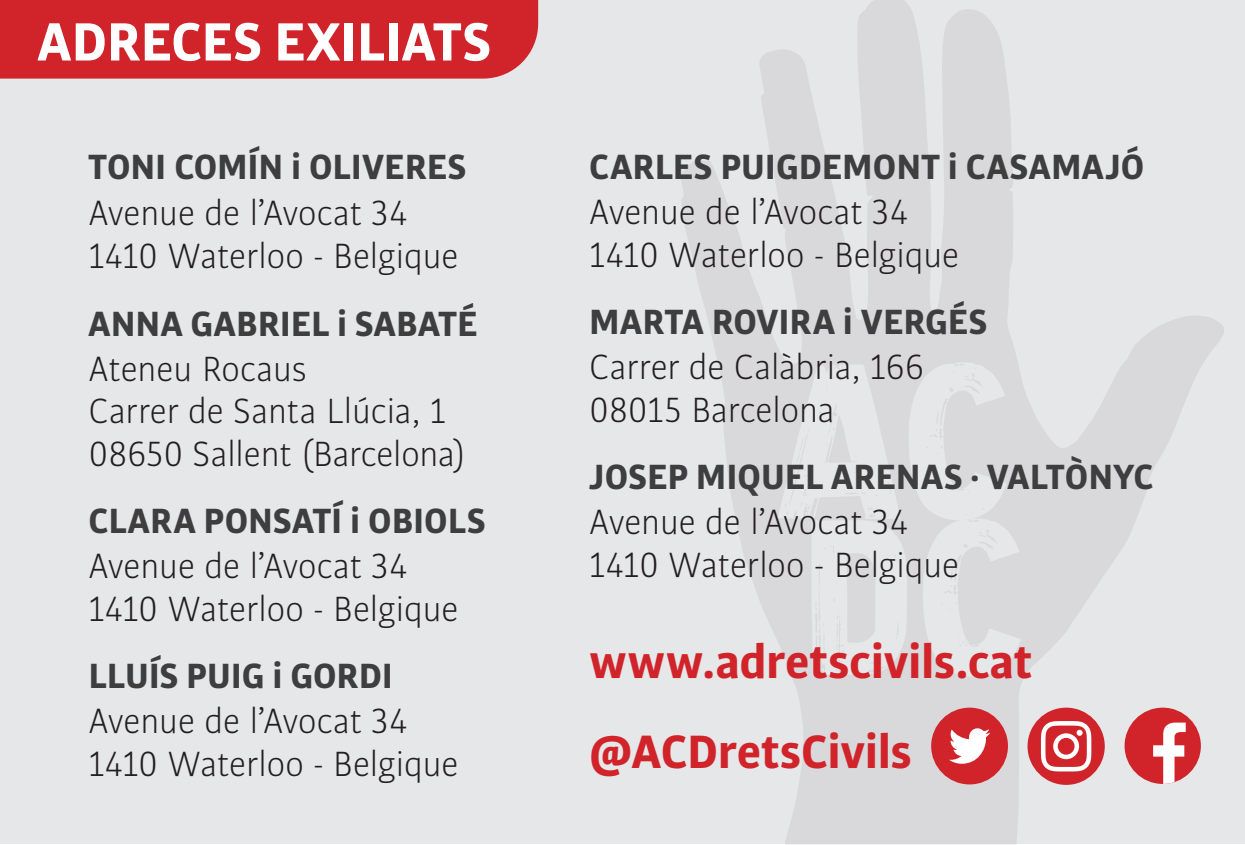
<style>
.page{position:relative;width:1245px;height:845px;background:#fff}
.page>*{position:absolute;margin:0;border:0;box-sizing:border-box;transform-origin:0 0}
.t1{font:700 57.5px "Bulo";color:#fff}
.t2{font:700 50px "Bulo";color:#d1232a}
.t3{font:300 37.5px/42.5px "Bulo";letter-spacing:-.01em;color:#231f20}
.t4{font:700 37.5px "Bulo";color:#3e3e3f}
</style>
<div class="page">
<div style="left:0;top:0;width:1245px;height:844px;background:#e6e7e9"></div>
<svg style="left:681px;top:0;width:543px;height:845px"></svg>
<svg style="left:778px;top:362px;width:243px;height:314px"></svg>
<div style="left:0;top:0;width:538px;height:79px;background:#d1232a"></div>
<div style="left:1125px;top:708px;width:76px;height:76px;background:#d1232a;border-radius:50%"></div>
<svg style="left:1153px;top:723px;width:33px;height:61px"></svg>
<div style="left:1028px;top:708px;width:77px;height:77px;background:#d1232a;border-radius:50%"></div>
<svg style="left:1041px;top:721px;width:50px;height:50px"></svg>
<svg style="left:931px;top:708px;width:77px;height:76px"></svg>
<h1 class="t1" style="left:38px;top:4px;width:455px">ADRECES EXILIATS</h1>
<p class="t4" style="left:89px;top:143px;width:379px">TONI COMÍN i OLIVERES</p>
<p class="t3" style="left:89px;top:191px;width:372px;line-height:43.2px">Avenue de l’Avocat 34<br>1410 Waterloo - Belgique</p>
<p class="t4" style="left:89px;top:299px;width:390px">ANNA GABRIEL i SABATÉ</p>
<p class="t3" style="left:89px;top:347px;width:379px">Ateneu Rocaus<br>Carrer de Santa Llúcia, 1<br>08650 Sallent (Barcelona)</p>
<p class="t4" style="left:89px;top:497px;width:399px">CLARA PONSATÍ i OBIOLS</p>
<p class="t3" style="left:89px;top:544px;width:372px">Avenue de l’Avocat 34<br>1410 Waterloo - Belgique</p>
<p class="t4" style="left:89px;top:652px;width:306px">LLUÍS PUIG i GORDI</p>
<p class="t3" style="left:89px;top:699px;width:372px">Avenue de l’Avocat 34<br>1410 Waterloo - Belgique</p>
<p class="t4" style="left:589px;top:143px;width:557px">CARLES PUIGDEMONT i CASAMAJÓ</p>
<p class="t3" style="left:589px;top:190px;width:372px">Avenue de l’Avocat 34<br>1410 Waterloo - Belgique</p>
<p class="t4" style="left:589px;top:298px;width:400px">MARTA ROVIRA i VERGÉS</p>
<p class="t3" style="left:589px;top:345px;width:337px">Carrer de Calàbria, 166<br>08015 Barcelona</p>
<p class="t4" style="left:589px;top:453px;width:565px">JOSEP MIQUEL ARENAS · VALTÒNYC</p>
<p class="t3" style="left:589px;top:500px;width:372px">Avenue de l’Avocat 34<br>1410 Waterloo - Belgique</p>
<h2 class="t2" style="left:589px;top:629px;width:445px">www.adretscivils.cat</h2>
<h2 class="t2" style="left:589px;top:720px;width:324px">@ACDretsCivils</h2>
</div>
